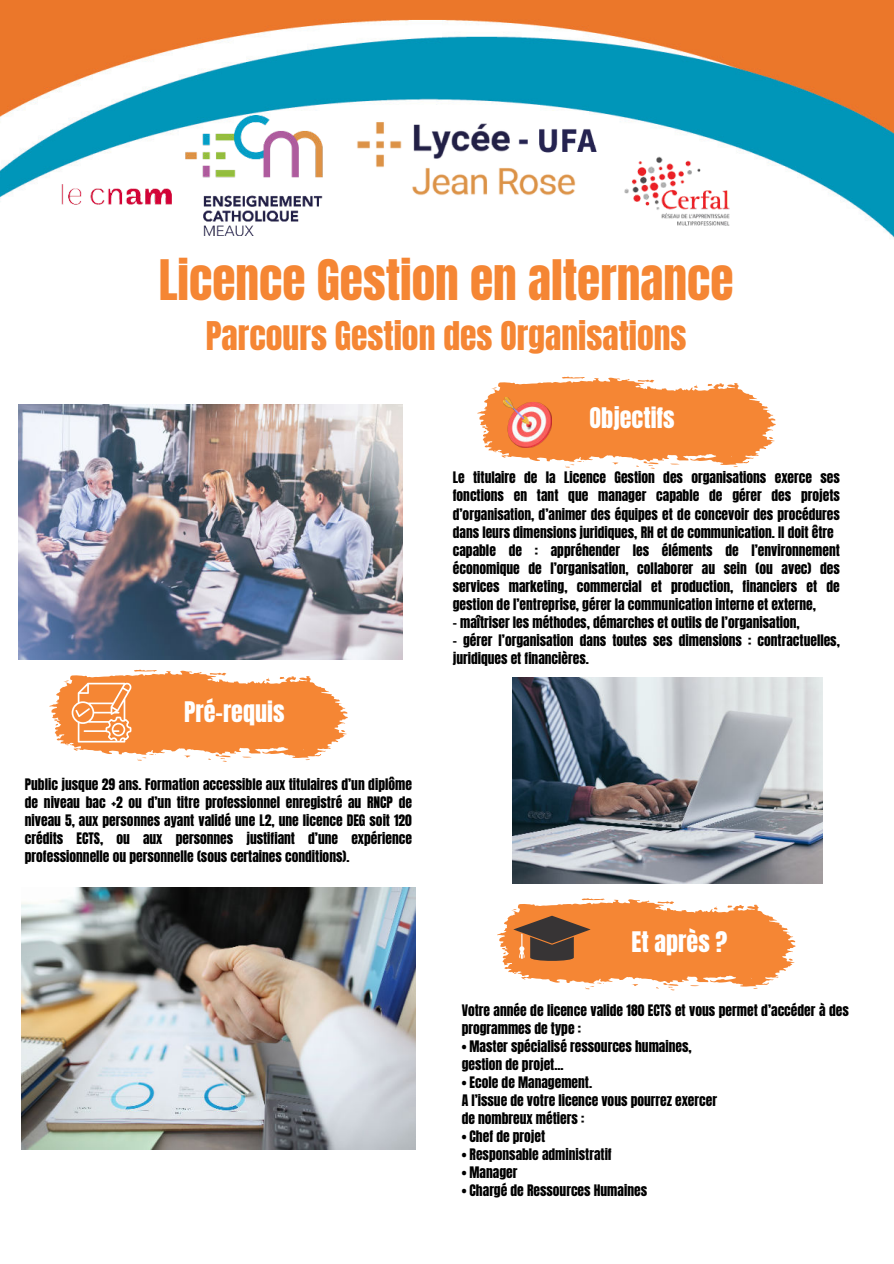
<style>
.page{position:relative;width:894px;height:1264px;background:#fff}
.page>*{position:absolute;margin:0;border:0;box-sizing:border-box;transform-origin:0 0}
.t1{font:47.4px "Anton";color:#f58634}
.t2{font:33.6px "Anton";color:#f58634}
.t3{font:24.15px "Anton";color:#fff}
.t4{font:13.5px/18px "Anton";color:#000}
</style>
<div class="page">
<img style="left:0;top:0;width:893px;height:1150px">
<img style="left:609px;top:143px;width:129px;height:92px">
<img style="left:512px;top:678px;width:309px;height:205px">
<img style="left:19px;top:404px;width:383px;height:256px">
<img style="left:22px;top:887px;width:393px;height:262px">
<img style="left:183px;top:115px;width:141px;height:121px">
<img style="left:345px;top:115px;width:264px;height:98px">
<svg style="left:477px;top:376px;width:298px;height:92px"></svg>
<img style="left:503px;top:397px;width:48px;height:51px">
<svg style="left:49px;top:669px;width:298px;height:92px"></svg>
<svg style="left:497px;top:898px;width:298px;height:92px"></svg>
<img style="left:56px;top:157px;width:121px;height:74px">
<h1 class="t1" style="left:159px;top:255px;width:576px">Licence Gestion en alternance</h1>
<h2 class="t2" style="left:206px;top:319px;width:482px">Parcours Gestion des Organisations</h2>
<h3 class="t3" style="left:589px;top:406px;width:87px">Objectifs</h3>
<h3 class="t3" style="left:184px;top:699px;width:102px">Pré-requis</h3>
<p class="t4" style="left:25px;top:776px;width:388px;text-align:justify">Public jusque 29 ans. Formation accessible aux titulaires d’un diplôme de niveau bac +2 ou d’un titre professionnel enregistré au RNCP de niveau 5, aux personnes ayant validé une L2, une licence DEG soit 120 crédits ECTS, ou aux personnes justifiant d’une expérience professionnelle ou personnelle (sous certaines conditions).</p>
<p class="t4" style="left:452px;top:470px;width:388px">Le titulaire de la Licence Gestion des organisations exerce ses fonctions en tant que manager capable de gérer des projets d’organisation, d’animer des équipes et de concevoir des procédures dans leurs dimensions juridiques, RH et de communication. Il doit être capable de : appréhender les éléments de l’environnement économique de l’organisation, collaborer au sein (ou avec) des services marketing, commercial et production, financiers et de gestion de l’entreprise, gérer la communication interne et externe,</p>
<p class="t4" style="left:452px;top:614px;width:348px">- maîtriser les méthodes, démarches et outils de l’organisation,</p>
<p class="t4" style="left:452px;top:632px;width:388px">- gérer l’organisation dans toutes ses dimensions : contractuelles, juridiques et financières.</p>
<h3 class="t3" style="left:631px;top:929px;width:97px">Et après ?</h3>
<p class="t4" style="left:461px;top:1002px;width:388px">Votre année de licence valide 180 ECTS et vous permet d’accéder à des programmes de type :</p>
<p class="t4" style="left:461px;top:1038px;width:231px">• Master spécialisé ressources humaines, gestion de projet...</p>
<p class="t4" style="left:461px;top:1074px;width:257px">• Ecole de Management.<br>A l’issue de votre licence vous pourrez exercer de nombreux métiers :</p>
<p class="t4" style="left:461px;top:1128px;width:85px">• Chef de projet</p>
<p class="t4" style="left:461px;top:1146px;width:151px">• Responsable administratif</p>
<p class="t4" style="left:461px;top:1164px;width:57px">• Manager</p>
<p class="t4" style="left:461px;top:1182px;width:187px">• Chargé de Ressources Humaines</p>
</div>
